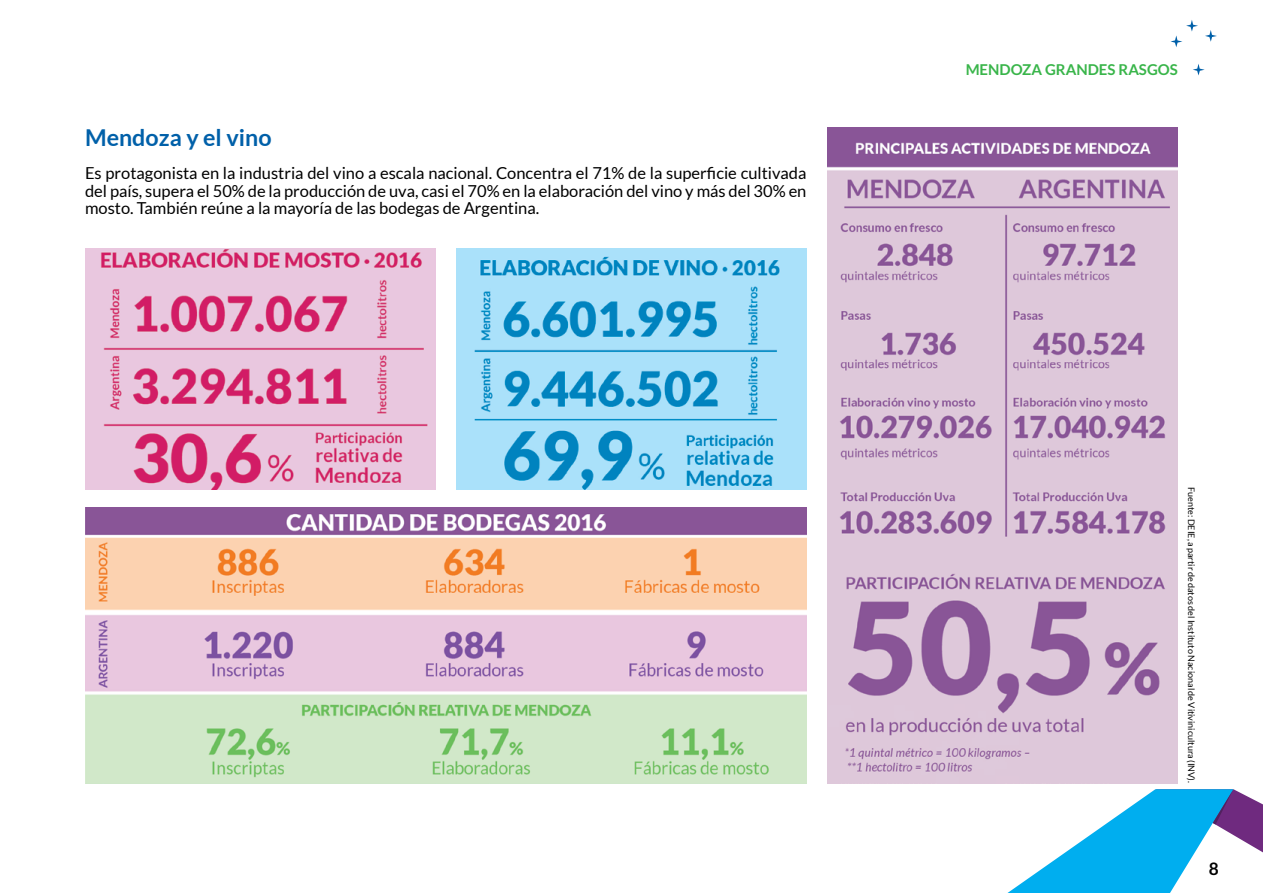
<style>
.page{position:relative;width:1263px;height:893px;background:#fff}
.page>*{position:absolute;margin:0;border:0;box-sizing:border-box;transform-origin:0 0}
.Titulos{font:700 23.25px "Lato";color:#0060a9}
.t1{font:700 17.25px "Lato";color:#000}
.texto_mercosur{font:16.5px/17.2px "Lato";color:#000;text-align:justify}
.t2{font:700 15px "Lato";color:#39b54a}
.texto_mercosur-2{font:9px "Lato";color:#000}
</style>
<div class="page">
<svg style="left:1007px;top:789px;width:256px;height:104px"></svg>
<svg style="left:1170px;top:20px;width:28px;height:27px"></svg>
<svg style="left:1205px;top:30px;width:12px;height:12px"></svg>
<svg style="left:1193px;top:64px;width:12px;height:11px"></svg>
<img style="left:828px;top:128px;width:350px;height:655px">
<img style="left:457px;top:248px;width:349px;height:242px">
<img style="left:85px;top:248px;width:350px;height:242px">
<img style="left:85px;top:507px;width:721px;height:276px">
<p class="Titulos" style="left:85px;top:124px;width:188px">Mendoza y el vino</p>
<p class="texto_mercosur" style="left:85px;top:165px;width:723px">Es protagonista en la industria del vino a escala nacional. Concentra el 71% de la superficie cultivada del país, supera el 50% de la producción de uva, casi el 70% en la elaboración del vino y más del 30% en mosto. También reúne a la mayoría de las bodegas de Argentina.</p>
<p class="t2" style="left:966px;top:61px;width:214px">MENDOZA GRANDES RASGOS</p>
<p class="texto_mercosur-2" style="left:1196px;top:487px;width:297px;rotate:90deg">Fuente: DEIE, a partir de datos del Instituto Nacional de Vitivinicultura (INV).</p>
<p class="t1" style="left:1209px;top:859px;width:12px">8</p>
</div>
